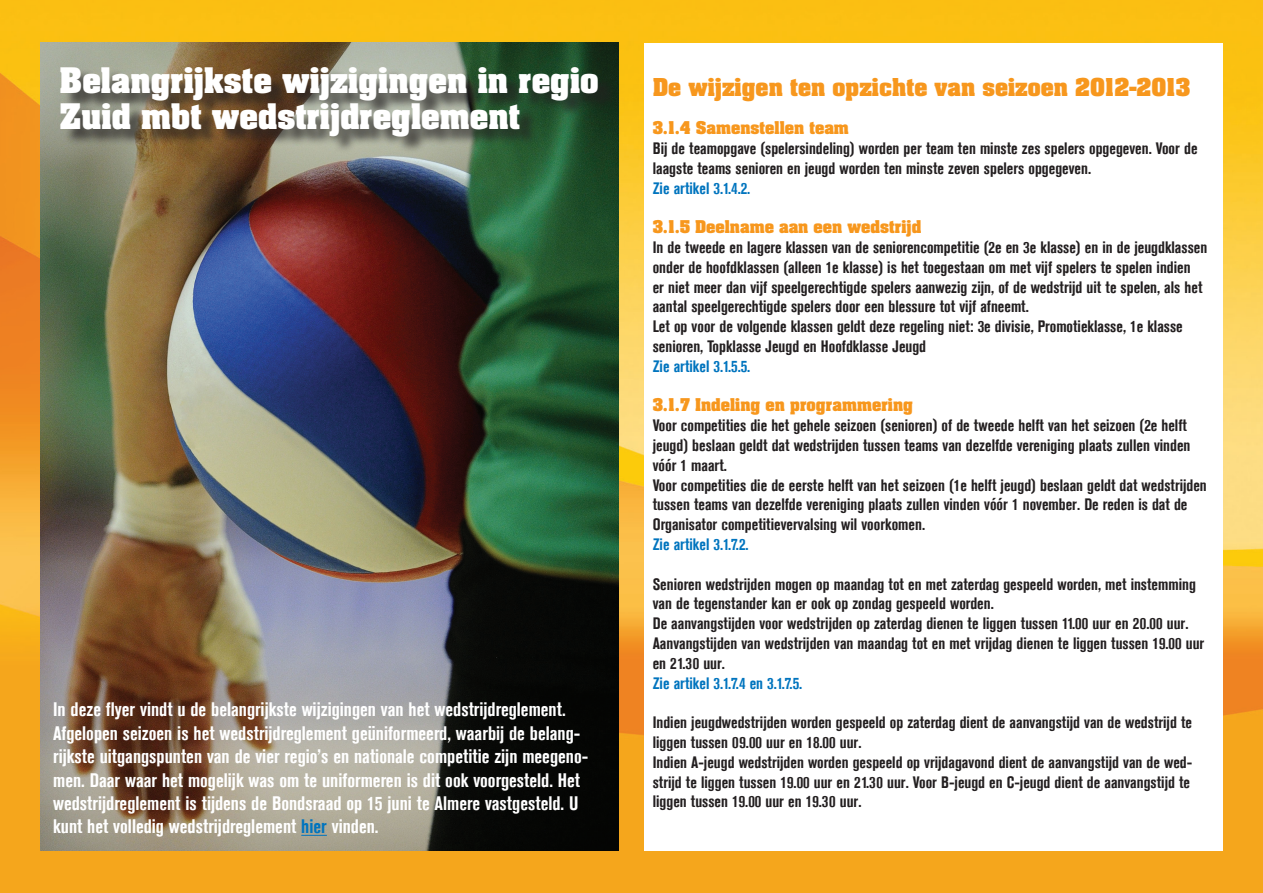
<style>
.page{position:relative;width:1263px;height:893px;background:#fff}
.page>*{position:absolute;margin:0;border:0;box-sizing:border-box;transform-origin:0 0}
.t1{font:700 30px/36px "Aachen";color:#fff}
.t2{font:700 21px "Aachen";color:#f7971d}
.t3{font:700 condensed 19.5px/23.4px "Akzidenz Grotesk BE";color:#fff}
.t4{font:700 condensed 16.5px/19.8px "Akzidenz Grotesk BE";color:#231f20}
.t5{font:700 condensed 16.5px "Akzidenz Grotesk BE";color:#0074be}
.t6{font:700 15px "Aachen";color:#f7971d}
.s1{color:#0074be}
</style>
<div class="page">
<img style="left:0;top:0;width:1263px;height:893px">
<img style="left:40px;top:43px;width:579px;height:807px">
<div style="left:63px;top:69px;width:554px;height:85px;background:#231f20;opacity:.75"></div>
<svg style="left:301px;top:835px;width:26px;height:1px"></svg>
<div style="left:644px;top:43px;width:578px;height:807px;background:#fff"></div>
<h1 class="t1" style="left:60px;top:61px;width:541px">Belangrijkste wijzigingen in regio<br>Zuid mbt wedstrijdreglement</h1>
<p class="t3" style="left:53px;top:698px;width:536px">In deze flyer vindt u de belangrijkste wijzigingen van het wedstrijdreglement.<br>Afgelopen seizoen is het wedstrijdreglement geüniformeerd, waarbij de belang&shy;rijkste uitgangspunten van de vier regio’s en nationale competitie zijn meegeno&shy;men. Daar waar het mogelijk was om te uniformeren is dit ook voorgesteld. Het wedstrijdreglement is tijdens de Bondsraad op 15 juni te Almere vastgesteld. U kunt het volledig wedstrijdreglement <span class="s1">hier</span> vinden.</p>
<p class="t2" style="left:653px;top:72px;width:539px">De wijzigen ten opzichte van seizoen 2012-2013</p>
<p class="t6" style="left:653px;top:117px;width:198px">3.1.4 Samenstellen team</p>
<p class="t4" style="left:653px;top:139px;width:546px">Bij de teamopgave (spelersindeling) worden per team ten minste zes spelers opgegeven. Voor de laagste teams senioren en jeugd worden ten minste zeven spelers opgegeven.</p>
<p class="t5" style="left:653px;top:178px;width:99px">Zie artikel 3.1.4.2.</p>
<p class="t6" style="left:653px;top:216px;width:270px">3.1.5 Deelname aan een wedstrijd</p>
<p class="t4" style="left:653px;top:238px;width:556px">In de tweede en lagere klassen van de seniorencompetitie (2e en 3e klasse) en in de jeugdklassen onder de hoofdklassen (alleen 1e klasse) is het toegestaan om met vijf spelers te spelen indien<br>er niet meer dan vijf speelgerechtigde spelers aanwezig zijn, of de wedstrijd uit te spelen, als het aantal speelgerechtigde spelers door een blessure tot vijf afneemt.<br>Let op voor de volgende klassen geldt deze regeling niet: 3e divisie, Promotieklasse, 1e klasse senioren, Topklasse Jeugd en Hoofdklasse Jeugd</p>
<p class="t5" style="left:653px;top:357px;width:99px">Zie artikel 3.1.5.5.</p>
<p class="t6" style="left:653px;top:394px;width:262px">3.1.7 Indeling en programmering</p>
<p class="t4" style="left:653px;top:416px;width:556px">Voor competities die het gehele seizoen (senioren) of de tweede helft van het seizoen (2e helft jeugd) beslaan geldt dat wedstrijden tussen teams van dezelfde vereniging plaats zullen vinden vóór 1 maart.<br>Voor competities die de eerste helft van het seizoen (1e helft jeugd) beslaan geldt dat wedstrijden tussen teams van dezelfde vereniging plaats zullen vinden vóór 1 november. De reden is dat de Organisator competitievervalsing wil voorkomen.</p>
<p class="t5" style="left:653px;top:535px;width:97px">Zie artikel 3.1.7.2.</p>
<p class="t4" style="left:653px;top:574px;width:553px">Senioren wedstrijden mogen op maandag tot en met zaterdag gespeeld worden, met instemming van de tegenstander kan er ook op zondag gespeeld worden.<br>De aanvangstijden voor wedstrijden op zaterdag dienen te liggen tussen 11.00 uur en 20.00 uur.<br>Aanvangstijden van wedstrijden van maandag tot en met vrijdag dienen te liggen tussen 19.00 uur en 21.30 uur.</p>
<p class="t5" style="left:653px;top:673px;width:151px">Zie artikel 3.1.7.4 en 3.1.7.5.</p>
<p class="t4" style="left:653px;top:713px;width:541px">Indien jeugdwedstrijden worden gespeeld op zaterdag dient de aanvangstijd van de wedstrijd te liggen tussen 09.00 uur en 18.00 uur.<br>Indien A-jeugd wedstrijden worden gespeeld op vrijdagavond dient de aanvangstijd van de wed&shy;strijd te liggen tussen 19.00 uur en 21.30 uur. Voor B-jeugd en C-jeugd dient de aanvangstijd te liggen tussen 19.00 uur en 19.30 uur.</p>
</div>
